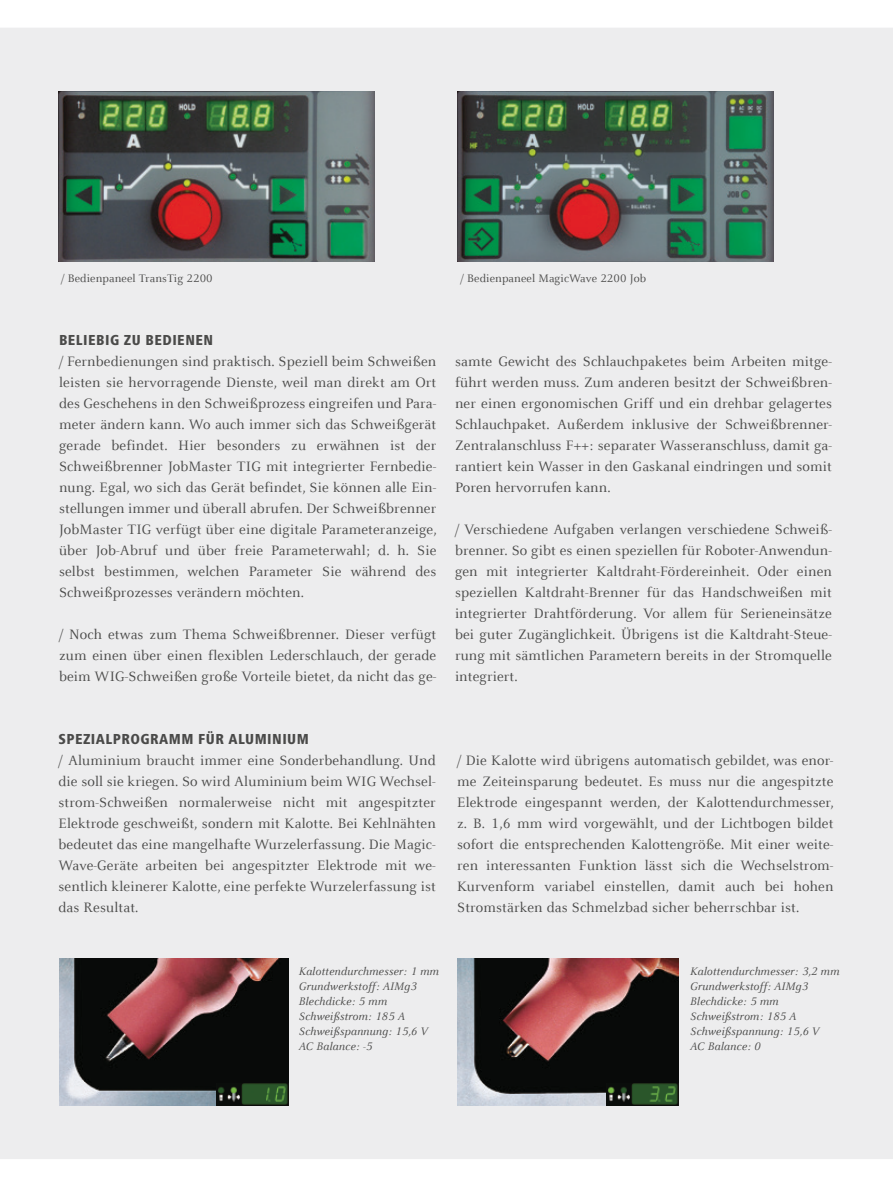
<style>
.page{position:relative;width:893px;height:1191px;background:#fff}
.page>*{position:absolute;margin:0;border:0;box-sizing:border-box;transform-origin:0 0}
.t1{font:15px/21px "Celeste Offc Pro";letter-spacing:.01em;color:#4a4a49;text-align:justify}
.t2{font:800 condensed 15px "Frutiger Next LTW1 G";letter-spacing:.03em;color:#4a4a49}
.t3{font:italic 12px/15px "Celeste Offc Pro";letter-spacing:.01em;color:#4a4a49}
.t4{font:12px "Celeste Offc Pro";letter-spacing:.01em;color:#4a4a49}
</style>
<div class="page">
<div style="left:0;top:28px;width:893px;height:1131px;background:#ededee"></div>
<img style="left:59px;top:958px;width:229px;height:147px">
<img style="left:216px;top:1083px;width:72px;height:22px">
<img style="left:458px;top:958px;width:221px;height:147px">
<img style="left:606px;top:1083px;width:72px;height:22px">
<img style="left:59px;top:92px;width:316px;height:170px">
<img style="left:457px;top:92px;width:316px;height:170px">
<p class="t4" style="left:61px;top:270px;width:153px">/ Bedienpaneel TransTig 2200</p>
<p class="t4" style="left:461px;top:270px;width:187px">/ Bedienpaneel MagicWave 2200 Job</p>
<p class="t2" style="left:59px;top:331px;width:156px">BELIEBIG ZU BEDIENEN</p>
<p class="t1" style="left:59px;top:350px;width:379px">/ Fernbedienungen sind praktisch. Speziell beim Schweißen leisten sie hervorragende Dienste, weil man direkt am Ort des Geschehens in den Schweißprozess eingreifen und Para&shy;meter ändern kann. Wo auch immer sich das Schweißgerät gerade befindet. Hier besonders zu erwähnen ist der Schweißbrenner JobMaster TIG mit integrierter Fernbedie&shy;nung. Egal, wo sich das Gerät befindet, Sie können alle Ein&shy;stellungen immer und überall abrufen. Der Schweißbrenner JobMaster TIG verfügt über eine digitale Parameteranzeige, über Job-Abruf und über freie Parameterwahl; d. h. Sie selbst bestimmen, welchen Parameter Sie während des Schweißprozesses verändern möchten.</p>
<p class="t1" style="left:59px;top:623px;width:379px">/ Noch etwas zum Thema Schweißbrenner. Dieser verfügt zum einen über einen flexiblen Lederschlauch, der gerade beim WIG-Schweißen große Vorteile bietet, da nicht das ge-</p>
<p class="t1" style="left:455px;top:350px;width:378px">samte Gewicht des Schlauchpaketes beim Arbeiten mitge&shy;führt werden muss. Zum anderen besitzt der Schweißbren&shy;ner einen ergonomischen Griff und ein drehbar gelagertes Schlauchpaket. Außerdem inklusive der Schweißbrenner-Zentralanschluss F++: separater Wasseranschluss, damit ga&shy;rantiert kein Wasser in den Gaskanal eindringen und somit Poren hervorrufen kann.</p>
<p class="t1" style="left:455px;top:518px;width:378px">/ Verschiedene Aufgaben verlangen verschiedene Schweiß&shy;brenner. So gibt es einen speziellen für Roboter-Anwendun&shy;gen mit integrierter Kaltdraht-Fördereinheit. Oder einen speziellen Kaltdraht-Brenner für das Handschweißen mit integrierter Drahtförderung. Vor allem für Serieneinsätze bei guter Zugänglichkeit. Übrigens ist die Kaltdraht-Steue&shy;rung mit sämtlichen Parametern bereits in der Stromquelle integriert.</p>
<p class="t2" style="left:59px;top:730px;width:252px">SPEZIALPROGRAMM FÜR ALUMINIUM</p>
<p class="t1" style="left:59px;top:749px;width:379px">/ Aluminium braucht immer eine Sonderbehandlung. Und die soll sie kriegen. So wird Aluminium beim WIG Wechsel&shy;strom-Schweißen normalerweise nicht mit angespitzter Elektrode geschweißt, sondern mit Kalotte. Bei Kehlnähten bedeutet das eine mangelhafte Wurzelerfassung. Die Magic-Wave-Geräte arbeiten bei angespitzter Elektrode mit we&shy;sentlich kleinerer Kalotte, eine perfekte Wurzelerfassung ist das Resultat.</p>
<p class="t1" style="left:457px;top:749px;width:378px">/ Die Kalotte wird übrigens automatisch gebildet, was enor&shy;me Zeiteinsparung bedeutet. Es muss nur die angespitzte Elektrode eingespannt werden, der Kalottendurchmesser, z. B. 1,6 mm wird vorgewählt, und der Lichtbogen bildet sofort die entsprechenden Kalottengröße. Mit einer weite&shy;ren interessanten Funktion lässt sich die Wechselstrom-Kurvenform variabel einstellen, damit auch bei hohen Stromstärken das Schmelzbad sicher beherrschbar ist.</p>
<p class="t3" style="left:299px;top:963px;width:142px">Kalottendurchmesser: 1 mm<br>Grundwerkstoff: AIMg3<br>Blechdicke: 5 mm<br>Schweißstrom: 185 A<br>Schweißspannung: 15,6 V<br>AC Balance: -5</p>
<p class="t3" style="left:690px;top:963px;width:151px">Kalottendurchmesser: 3,2 mm<br>Grundwerkstoff: AIMg3<br>Blechdicke: 5 mm<br>Schweißstrom: 185 A<br>Schweißspannung: 15,6 V<br>AC Balance: 0</p>
</div>
